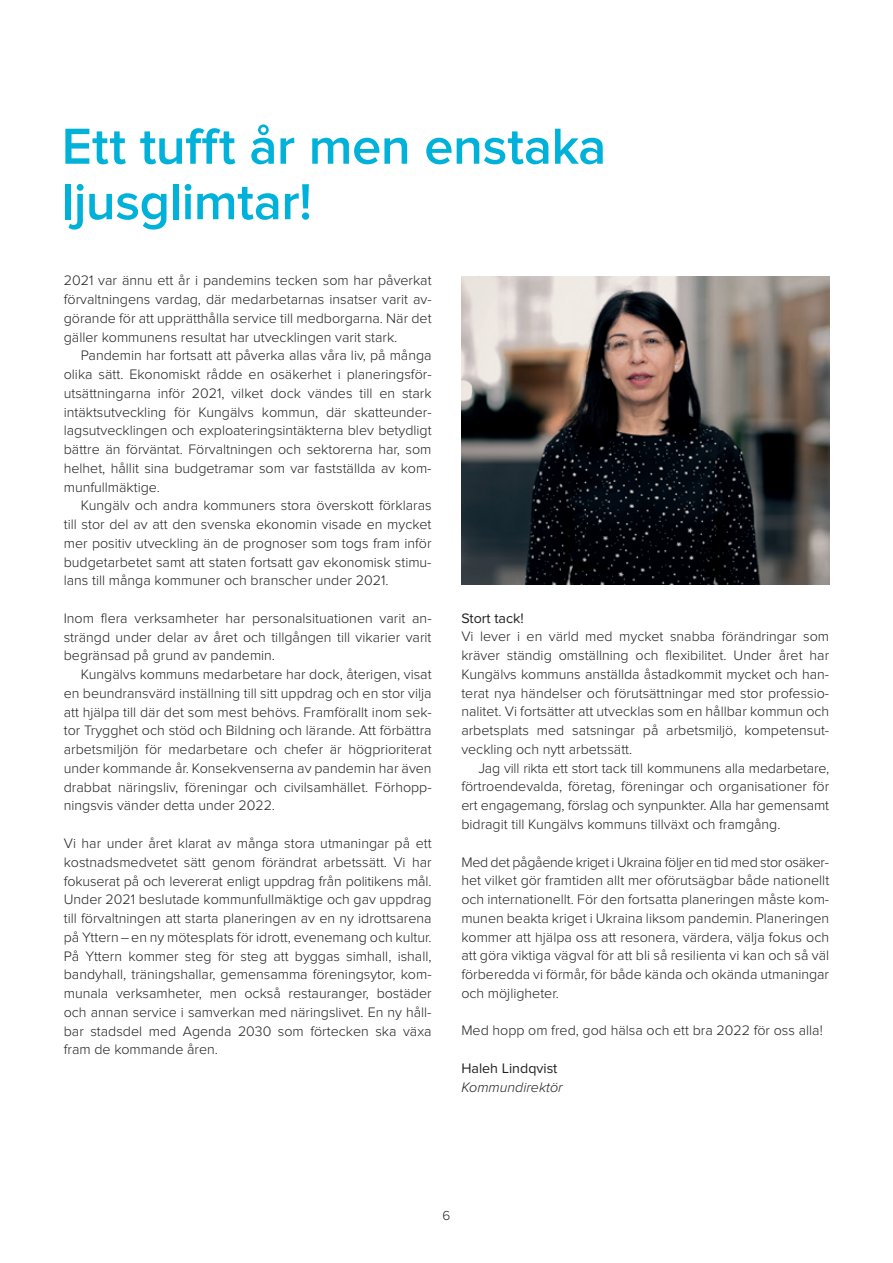
<style>
.page{position:relative;width:893px;height:1263px;background:#fff}
.page>*{position:absolute;margin:0;border:0;box-sizing:border-box;transform-origin:0 0}
.t1{font:600 52.5px/55.5px "Proxima Nova";letter-spacing:-.01em;color:#00b1d9}
.t2{font:300 14.25px/18.8px "Proxima Nova";color:#231f20;text-align:justify}
.t3{font:14.25px "Proxima Nova";color:#231f20}
.t4{font:italic 300 14.25px "Proxima Nova";color:#231f20}
.t5{font:300 13.5px "Proxima Nova";color:#231f20}
</style>
<div class="page">
<img style="left:461px;top:276px;width:368px;height:309px">
<h1 class="t1" style="left:62px;top:121px;width:546px">Ett tufft år men enstaka ljusglimtar!</h1>
<p class="t2" style="left:64px;top:272px;width:369px">2021 var ännu ett år i pandemins tecken som har påverkat förvaltningens vardag, där medarbetarnas insatser varit av&shy;görande för att upprätthålla service till medborgarna. När det gäller kommunens resultat har utvecklingen varit stark.</p>
<p class="t2" style="left:64px;top:347px;width:369px;text-indent:17px">Pandemin har fortsatt att påverka allas våra liv, på många olika sätt. Ekonomiskt rådde en osäkerhet i planeringsför&shy;utsättningarna inför 2021, vilket dock vändes till en stark intäktsutveckling för Kungälvs kommun, där skatteunder&shy;lagsutvecklingen och exploateringsintäkterna blev betydligt bättre än förväntat. Förvaltningen och sektorerna har, som helhet, hållit sina budgetramar som var fastställda av kom&shy;munfullmäktige.</p>
<p class="t2" style="left:64px;top:497px;width:369px;text-indent:17px">Kungälv och andra kommuners stora överskott förklaras till stor del av att den svenska ekonomin visade en mycket mer positiv utveckling än de prognoser som togs fram inför budgetarbetet samt att staten fortsatt gav ekonomisk stimu&shy;lans till många kommuner och branscher under 2021.</p>
<p class="t2" style="left:64px;top:609px;width:369px">Inom flera verksamheter har personalsituationen varit an&shy;strängd under delar av året och tillgången till vikarier varit begränsad på grund av pandemin.</p>
<p class="t2" style="left:64px;top:666px;width:369px;text-indent:17px">Kungälvs kommuns medarbetare har dock, återigen, visat en beundransvärd inställning till sitt uppdrag och en stor vilja att hjälpa till där det som mest behövs. Framförallt inom sek&shy;tor Trygghet och stöd och Bildning och lärande. Att förbättra arbetsmiljön för medarbetare och chefer är högprioriterat under kommande år. Konsekvenserna av pandemin har även drabbat näringsliv, föreningar och civilsamhället. Förhopp&shy;ningsvis vänder detta under 2022.</p>
<p class="t2" style="left:64px;top:834px;width:369px">Vi har under året klarat av många stora utmaningar på ett kostnadsmedvetet sätt genom förändrat arbetssätt. Vi har fokuserat på och levererat enligt uppdrag från politikens mål.<br>Under 2021 beslutade kommunfullmäktige och gav uppdrag till förvaltningen att starta planeringen av en ny idrottsarena på Yttern – en ny mötesplats för idrott, evenemang och kultur.<br>På Yttern kommer steg för steg att byggas simhall, ishall, bandyhall, träningshallar, gemensamma föreningsytor, kom&shy;munala verksamheter, men också restauranger, bostäder och annan service i samverkan med näringslivet. En ny håll&shy;bar stadsdel med Agenda 2030 som förtecken ska växa fram de kommande åren.</p>
<p class="t3" style="left:461px;top:610px;width:64px">Stort tack!</p>
<p class="t2" style="left:461px;top:628px;width:369px">Vi lever i en värld med mycket snabba förändringar som kräver ständig omställning och flexibilitet. Under året har Kungälvs kommuns anställda åstadkommit mycket och han&shy;terat nya händelser och förutsättningar med stor professio&shy;nalitet. Vi fortsätter att utvecklas som en hållbar kommun och arbetsplats med satsningar på arbetsmiljö, kompetensut&shy;veckling och nytt arbetssätt.</p>
<p class="t2" style="left:461px;top:759px;width:369px;text-indent:17px">Jag vill rikta ett stort tack till kommunens alla medarbetare, förtroendevalda, företag, föreningar och organisationer för ert engagemang, förslag och synpunkter. Alla har gemensamt bidragit till Kungälvs kommuns tillväxt och framgång.</p>
<p class="t2" style="left:461px;top:853px;width:369px">Med det pågående kriget i Ukraina följer en tid med stor osäker&shy;het vilket gör framtiden allt mer oförutsägbar både nationellt och internationellt. För den fortsatta planeringen måste kom&shy;munen beakta kriget i Ukraina liksom pandemin. Planeringen kommer att hjälpa oss att resonera, värdera, välja fokus och att göra viktiga vägval för att bli så resilienta vi kan och så väl förberedda vi förmår, för både kända och okända utmaningar och möjligheter.</p>
<p class="t2" style="left:461px;top:1022px;width:363px">Med hopp om fred, god hälsa och ett bra 2022 för oss alla!</p>
<p class="t3" style="left:461px;top:1060px;width:98px">Haleh Lindqvist</p>
<p class="t4" style="left:461px;top:1080px;width:103px">Kommundirektör</p>
<p class="t5" style="left:443px;top:1209px;width:9px">6</p>
</div>
